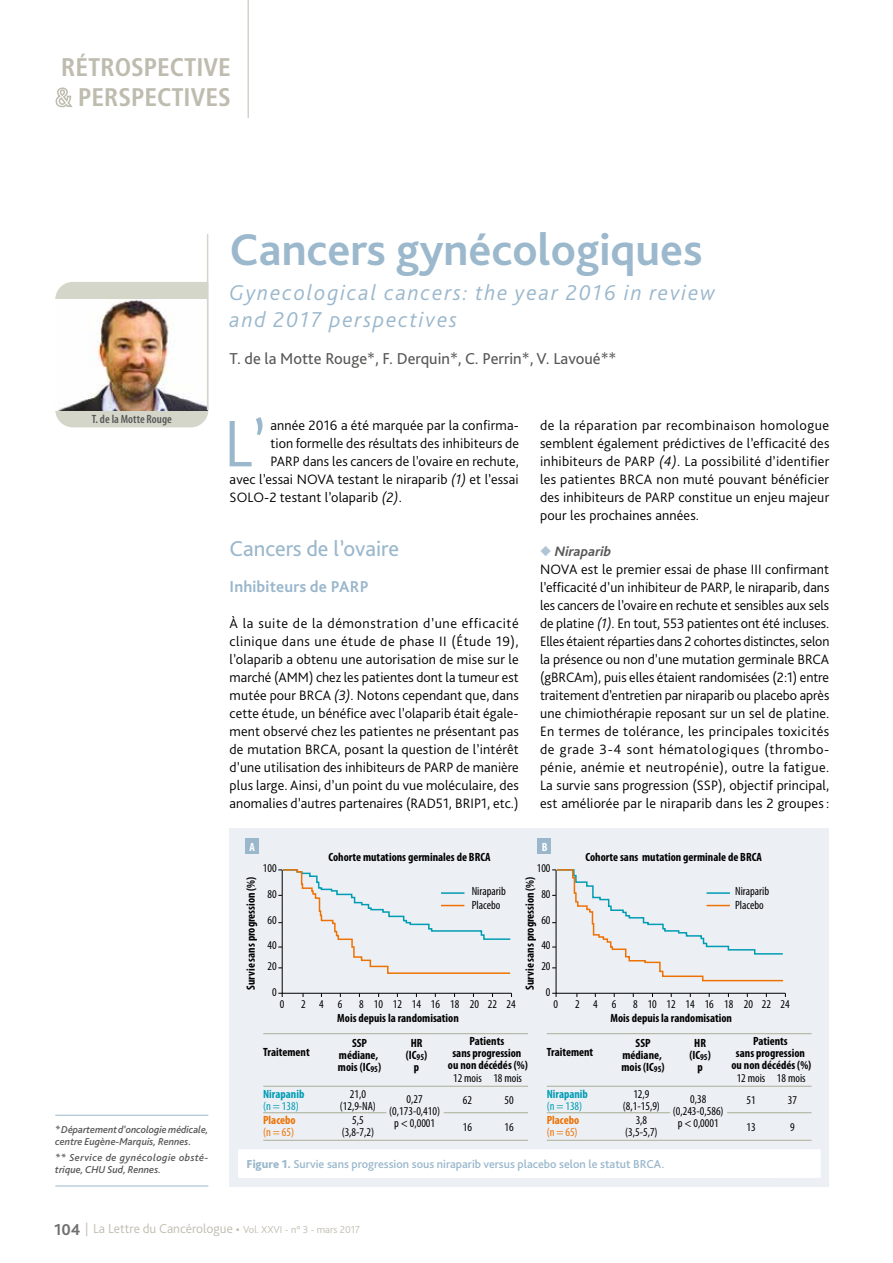
<style>
.page{position:relative;width:893px;height:1263px;background:#fff}
.page>*{position:absolute;margin:0;border:0;box-sizing:border-box;transform-origin:0 0}
.t1{font:300 68.85px "Bliss Pro";color:#9ab7cc}
.t2{font:700 46.5px "Bliss Pro";color:#9bb8cc}
.t3{font:700 condensed 25.5px/30px "Frutiger LT Std";color:#bebbaf;text-align:right}
.t4{font:italic 300 22.5px/27px "Bliss Pro";letter-spacing:.08em;color:#9ab7cc}
.t5{font:22.5px "Bliss Pro";color:#9ab7cc}
.t6{font:16.5px "Bliss Pro";color:#575756}
.t7{font:700 16.5px "Bliss Pro";letter-spacing:.01em;color:#9ab7cc}
.t8{font:300 14.25px/18px "Bliss Pro";letter-spacing:.005em;color:#000;text-align:justify}
.t9{font:300 13.5px "Bliss Pro";color:#c0bdb0}
.t10{font:700 condensed 12px/12px "Myriad Pro";color:#000;text-align:center}
.t11{font:condensed 12px/12px "Myriad Pro";color:#000;text-align:center}
.t12{font:500 12px "Bliss Pro";color:#9ab7cc}
.t13{font:700 condensed 12px "Myriad Pro";color:#009cb4}
.t14{font:600 condensed 12px "Myriad Pro";color:#575756}
.t15{font:condensed 12px "Myriad Pro";color:#009cb4}
.t16{font:700 condensed 12px "Myriad Pro";color:#ee7203}
.t17{font:condensed 12px "Myriad Pro";color:#ee7203}
.t18{font:700 condensed 12px "Myriad Pro";color:#fff}
.t19{font:italic 500 10.5px/12px "Bliss Pro";color:#575756}
.t20{font:italic 500 10.5px/12px "Bliss Pro";letter-spacing:.035em;color:#575756}
.s1{font-style:italic}
.s2{color:#afc5d6}
.s3{font-weight:700;font-style:italic;color:#575756}
.s4{font-weight:800}
.s5{font-weight:700;font-size:16.5px;color:#706f6f}
.s6{font-size:10.5px}
</style>
<div class="page">
<hr style="left:248px;top:0;width:1px;height:118px;background:#bebbaf">
<svg style="left:55px;top:87px;width:18px;height:21px"></svg>
<svg style="left:55px;top:282px;width:153px;height:145px"></svg>
<img style="left:55px;top:299px;width:152px;height:111px">
<hr style="left:207px;top:234px;width:1px;height:176px;background:#d5d6ca">
<div style="left:230px;top:828px;width:599px;height:358px;background:#ecf0f5"></div>
<hr style="left:263px;top:1086px;width:265px;height:1px;background:#aaaf95">
<hr style="left:263px;top:1140px;width:265px;height:1px;background:#aaaf95">
<hr style="left:263px;top:1033px;width:265px;height:1px;background:#aaaf95">
<hr style="left:263px;top:1112px;width:123px;height:1px;background:#aaaf95">
<hr style="left:444px;top:1112px;width:84px;height:1px;background:#aaaf95">
<hr style="left:547px;top:1086px;width:264px;height:1px;background:#aaaf95">
<hr style="left:547px;top:1140px;width:264px;height:1px;background:#aaaf95">
<hr style="left:547px;top:1033px;width:264px;height:1px;background:#aaaf95">
<hr style="left:547px;top:1112px;width:123px;height:1px;background:#aaaf95">
<hr style="left:727px;top:1112px;width:84px;height:1px;background:#aaaf95">
<svg style="left:278px;top:869px;width:234px;height:128px"></svg>
<hr style="left:441px;top:892px;width:23px;height:2px;background:#009cb4">
<svg style="left:552px;top:869px;width:234px;height:128px"></svg>
<div style="left:245px;top:838px;width:14px;height:16px;background:#9ab7cc"></div>
<div style="left:537px;top:838px;width:14px;height:16px;background:#9ab7cc"></div>
<div style="left:238px;top:1149px;width:583px;height:29px;background:#fff"></div>
<hr style="left:55px;top:1115px;width:153px;height:1px;background:#9ab7cc">
<hr style="left:55px;top:1185px;width:153px;height:1px;background:#9ab7cc">
<h3 class="t3" style="left:61px;top:53px;width:171px">RÉTROSPECTIVE<br>PERSPECTIVES</h3>
<p class="t14" style="left:92px;top:412px;width:82px">T. de la Motte Rouge</p>
<p class="t19" style="left:55px;top:1123px;width:155px">*Département d’oncologie médicale, centre Eugène-Marquis, Rennes.</p>
<p class="t20" style="left:55px;top:1151px;width:155px">** Service de gynécologie obsté&shy;trique, CHU Sud, Rennes.</p>
<h2 class="t2" style="left:230px;top:220px;width:475px">Cancers gynécologiques</h2>
<h3 class="t4" style="left:230px;top:278px;width:487px">Gynecological cancers: the year 2016 in review and 2017 perspectives</h3>
<p class="t6" style="left:230px;top:348px;width:388px">T. de la Motte Rouge*, F. Derquin*, C. Perrin*, V. Lavoué**</p>
<h1 class="t1" style="left:224px;top:401px;width:45px">L’</h1>
<p class="t8" style="left:270px;top:416px;width:250px">année 2016 a été marquée par la confirma-</p>
<p class="t8" style="left:270px;top:434px;width:250px">tion formelle des résultats des inhibiteurs de</p>
<p class="t8" style="left:270px;top:452px;width:250px">PARP dans les cancers de l’ovaire en rechute,</p>
<p class="t8" style="left:230px;top:470px;width:291px">avec l’essai NOVA testant le niraparib <span class="s1">(1)</span> et l’essai</p>
<p class="t8" style="left:230px;top:488px;width:174px">SOLO-2 testant l’olaparib <span class="s1">(2)</span>.</p>
<h3 class="t5" style="left:230px;top:535px;width:171px">Cancers de l’ovaire</h3>
<p class="t7" style="left:230px;top:577px;width:141px">Inhibiteurs de PARP</p>
<p class="t8" style="left:230px;top:614px;width:291px">À la suite de la démonstration d’une efficacité clinique dans une étude de phase II (Étude 19), l’olaparib a obtenu une autorisation de mise sur le marché (AMM) chez les patientes dont la tumeur est mutée pour BRCA <span class="s1">(3)</span>. Notons cependant que, dans cette étude, un bénéfice avec l’olaparib était égale&shy;ment observé chez les patientes ne présentant pas de mutation BRCA, posant la question de l’intérêt d’une utilisation des inhibiteurs de PARP de manière plus large. Ainsi, d’un point du vue moléculaire, des anomalies d’autres partenaires (RAD51, BRIP1, etc.)</p>
<p class="t8" style="left:540px;top:416px;width:291px">de la réparation par recombinaison homologue semblent également prédictives de l’efficacité des inhibiteurs de PARP <span class="s1">(4)</span>. La possibilité d’identifier les patientes BRCA non muté pouvant bénéficier des inhibiteurs de PARP constitue un enjeu majeur pour les prochaines années.</p>
<p class="t8" style="left:540px;top:542px;width:291px;text-align:left"><span class="s2">◆</span> <span class="s3">Niraparib<br></span>NOVA est le premier essai de phase III confirmant l’efficacité d’un inhibiteur de PARP, le niraparib, dans les cancers de l’ovaire en rechute et sensibles aux sels de platine <span class="s1">(1)</span>. En tout, 553 patientes ont été incluses.<br>Elles étaient réparties dans 2 cohortes distinctes, selon la présence ou non d’une mutation germinale BRCA (gBRCAm), puis elles étaient randomisées (2:1) entre traitement d’entretien par niraparib ou placebo après une chimiothérapie reposant sur un sel de platine.<br>En termes de tolérance, les principales toxicités de grade 3-4 sont hématologiques (thrombo&shy;pénie, anémie et neutropénie), outre la fatigue.<br>La survie sans progression (SSP), objectif principal, est améliorée par le niraparib dans les 2 groupes:</p>
<p class="t18" style="left:249px;top:840px;width:7px">A</p>
<p class="t18" style="left:542px;top:840px;width:7px">B</p>
<p class="t10" style="left:328px;top:851px;width:164px">Cohorte mutations germinales de BRCA</p>
<p class="t10" style="left:585px;top:851px;width:178px">Cohorte sans mutation germinale de BRCA</p>
<p class="t11" style="left:263px;top:855px;width:15px;line-height:25.7px">100<br>80</p>
<p class="t11" style="left:268px;top:908px;width:11px;line-height:24.9px;text-align:left">60<br>40</p>
<p class="t11" style="left:268px;top:954px;width:11px;line-height:25.7px">20<br>0</p>
<p class="t11" style="left:537px;top:855px;width:15px;line-height:25.7px">100<br>80</p>
<p class="t11" style="left:541px;top:908px;width:11px;line-height:24.9px;text-align:left">60<br>40</p>
<p class="t11" style="left:541px;top:954px;width:11px;line-height:25.7px">20<br>0</p>
<p class="t10" style="left:245px;top:990px;width:115px;rotate:-90deg">Survie sans progression (%)</p>
<p class="t10" style="left:524px;top:990px;width:115px;rotate:-90deg">Survie sans progression (%)</p>
<p class="t11" style="left:472px;top:885px;width:36px;line-height:13.8px;text-align:left">Niraparib<br>Placebo</p>
<p class="t11" style="left:735px;top:885px;width:36px;line-height:13.8px;text-align:left">Niraparib<br>Placebo</p>
<p class="t11" style="left:280px;top:998px;width:6px">0</p>
<p class="t11" style="left:301px;top:998px;width:43px">246</p>
<p class="t11" style="left:359px;top:998px;width:158px">8 10 12 14 16 18 20 22 24</p>
<p class="t11" style="left:554px;top:998px;width:6px">0</p>
<p class="t11" style="left:575px;top:998px;width:43px">246</p>
<p class="t11" style="left:633px;top:998px;width:158px">8 10 12 14 16 18 20 22 24</p>
<p class="t10" style="left:337px;top:1012px;width:123px">Mois depuis la randomisation</p>
<p class="t10" style="left:610px;top:1012px;width:123px">Mois depuis la randomisation</p>
<p class="t10" style="left:338px;top:1037px;width:45px">SSP médiane, mois (IC<sub>95</sub>)</p>
<p class="t10" style="left:406px;top:1037px;width:23px">HR (IC<sub>95</sub>) p</p>
<p class="t10" style="left:448px;top:1036px;width:81px">Patients<br>sans progression ou non décédés (%)</p>
<p class="t10" style="left:547px;top:1046px;width:48px">Traitement</p>
<p class="t13" style="left:547px;top:1087px;width:43px">Nirapanib</p>
<p class="t15" style="left:547px;top:1099px;width:37px">(n = 138)</p>
<p class="t11" style="left:623px;top:1088px;width:39px">12,9 (8,1-15,9)</p>
<p class="t11" style="left:746px;top:1094px;width:11px">51</p>
<p class="t10" style="left:621px;top:1037px;width:45px">SSP médiane, mois (IC<sub>95</sub>)</p>
<p class="t10" style="left:689px;top:1037px;width:23px">HR (IC<sub>95</sub>) p</p>
<p class="t10" style="left:731px;top:1036px;width:81px">Patients<br>sans progression ou non décédés (%)</p>
<p class="t10" style="left:263px;top:1046px;width:48px">Traitement</p>
<p class="t13" style="left:263px;top:1087px;width:43px">Nirapanib</p>
<p class="t15" style="left:263px;top:1099px;width:37px">(n = 138)</p>
<p class="t11" style="left:340px;top:1088px;width:38px">21,0 (12,9-NA)</p>
<p class="t11" style="left:463px;top:1094px;width:11px">62</p>
<p class="t11" style="left:788px;top:1067px;width:19px;line-height:21.8px;text-align:left;text-indent:-51px">12 mois 18 mois<br>37</p>
<p class="t11" style="left:746px;top:1121px;width:11px">13</p>
<p class="t11" style="left:790px;top:1121px;width:6px">9</p>
<p class="t11" style="left:504px;top:1067px;width:19px;line-height:21.8px;text-align:left;text-indent:-51px">12 mois 18 mois<br>50</p>
<p class="t11" style="left:463px;top:1121px;width:11px">16</p>
<p class="t11" style="left:504px;top:1121px;width:11px">16</p>
<p class="t11" style="left:673px;top:1093px;width:52px">0,38 (0,243-0,586) p &lt; 0,0001</p>
<p class="t11" style="left:389px;top:1093px;width:52px">0,27 (0,173-0,410) p &lt; 0,0001</p>
<p class="t16" style="left:547px;top:1113px;width:34px">Placebo</p>
<p class="t17" style="left:547px;top:1126px;width:32px">(n = 65)</p>
<p class="t16" style="left:263px;top:1113px;width:34px">Placebo</p>
<p class="t17" style="left:263px;top:1126px;width:32px">(n = 65)</p>
<p class="t11" style="left:625px;top:1114px;width:34px">3,8 (3,5-5,7)</p>
<p class="t11" style="left:342px;top:1114px;width:34px">5,5 (3,8-7,2)</p>
<p class="t12" style="left:247px;top:1156px;width:419px"><span class="s4">Figure 1.</span> Survie sans progression sous niraparib versus placebo selon le statut BRCA.</p>
<p class="t9" style="left:54px;top:1220px;width:308px"><span class="s5">104</span> | La Lettre du Cancérologue • <span class="s6">Vol. XXVI - n° 3 - mars 2017</span></p>
</div>
